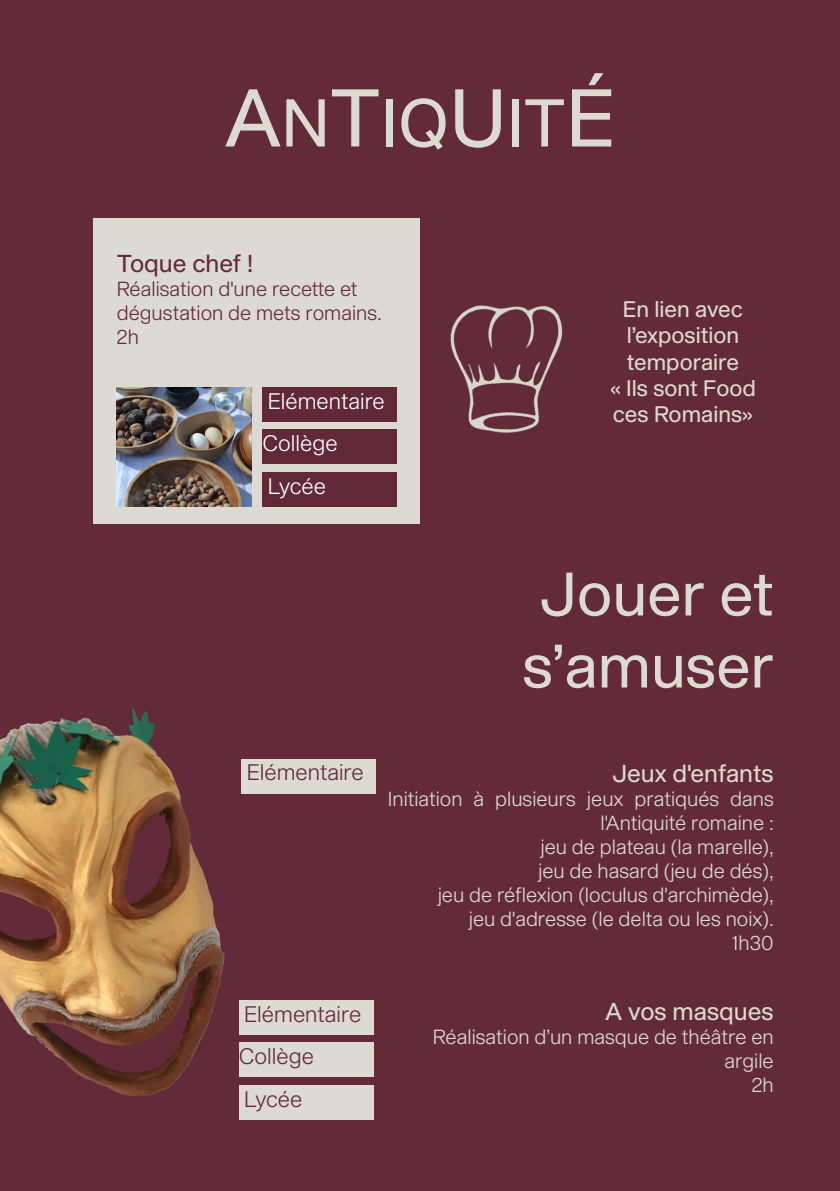
<style>
.page{position:relative;width:840px;height:1191px;background:#fff}
.page>*{position:absolute;margin:0;border:0;box-sizing:border-box;transform-origin:0 0}
.t1{font:66px "Shapiro Base 45 Welter";color:#dddad3}
.t2{font:60px "Shapiro Base 45 Welter";color:#dddad3}
.t3{font:24px "Shapiro Base 45 Welter";color:#dddad3}
.t4{font:24px "Shapiro Base 45 Welter";color:#632b3a}
.t5{font:22px/26.4px "Shapiro Base 45 Welter";color:#dddad3}
.t6{font:22px "Shapiro Base 25 Super Fly";color:#632b3a}
.t7{font:22px "Shapiro Base 25 Super Fly";color:#fff}
.t8{font:20px/24px "Shapiro Base 25 Super Fly";color:#dddad3;text-align:right}
.t9{font:20px/24px "Shapiro Base 25 Super Fly";color:#632b3a}
.s1{font-size:80px}
</style>
<div class="page">
<hr style="left:839px;top:0;width:1px;height:1191px;background:#dddad3">
<img style="left:0;top:0;width:839px;height:1191px">
<p class="t1" style="left:224px;top:76px;width:392px"><span class="s1">A</span>N<span class="s1">T</span>IQ<span class="s1">U</span>IT<span class="s1">É</span></p>
<p class="t4" style="left:117px;top:246px;width:138px">Toque chef !</p>
<p class="t9" style="left:117px;top:277px;width:266px">Réalisation d'une recette et dégustation de mets romains.</p>
<p class="t9" style="left:117px;top:325px;width:24px">2h</p>
<p class="t7" style="left:267px;top:385px;width:119px">Elémentaire</p>
<p class="t7" style="left:262px;top:427px;width:77px">Collège</p>
<p class="t7" style="left:267px;top:470px;width:60px">Lycée</p>
<p class="t5" style="left:622px;top:297px;width:121px">En lien avec</p>
<p class="t5" style="left:626px;top:323px;width:114px">l’exposition</p>
<p class="t5" style="left:626px;top:349px;width:114px">temporaire</p>
<p class="t5" style="left:609px;top:376px;width:147px">« Ils sont Food ces Romains»</p>
<p class="t2" style="left:540px;top:551px;width:234px">Jouer et</p>
<p class="t2" style="left:522px;top:623px;width:252px">s’amuser</p>
<p class="t6" style="left:246px;top:757px;width:119px">Elémentaire</p>
<p class="t6" style="left:244px;top:998px;width:119px">Elémentaire</p>
<p class="t6" style="left:239px;top:1040px;width:77px">Collège</p>
<p class="t6" style="left:244px;top:1083px;width:60px">Lycée</p>
<p class="t3" style="left:612px;top:756px;width:162px">Jeux d'enfants</p>
<p class="t8" style="left:387px;top:788px;width:387px">Initiation à plusieurs jeux pratiqués dans l'Antiquité romaine :</p>
<p class="t8" style="left:540px;top:836px;width:234px">jeu de plateau (la marelle),</p>
<p class="t8" style="left:538px;top:860px;width:237px">jeu de hasard (jeu de dés),</p>
<p class="t8" style="left:437px;top:884px;width:337px">jeu de réflexion (loculus d'archimède),</p>
<p class="t8" style="left:468px;top:908px;width:306px">jeu d'adresse (le delta ou les noix).</p>
<p class="t8" style="left:731px;top:932px;width:43px">1h30</p>
<p class="t3" style="left:605px;top:994px;width:170px">A vos masques</p>
<p class="t8" style="left:432px;top:1025px;width:342px">Réalisation d’un masque de théâtre en argile</p>
<p class="t8" style="left:751px;top:1073px;width:24px">2h</p>
</div>
